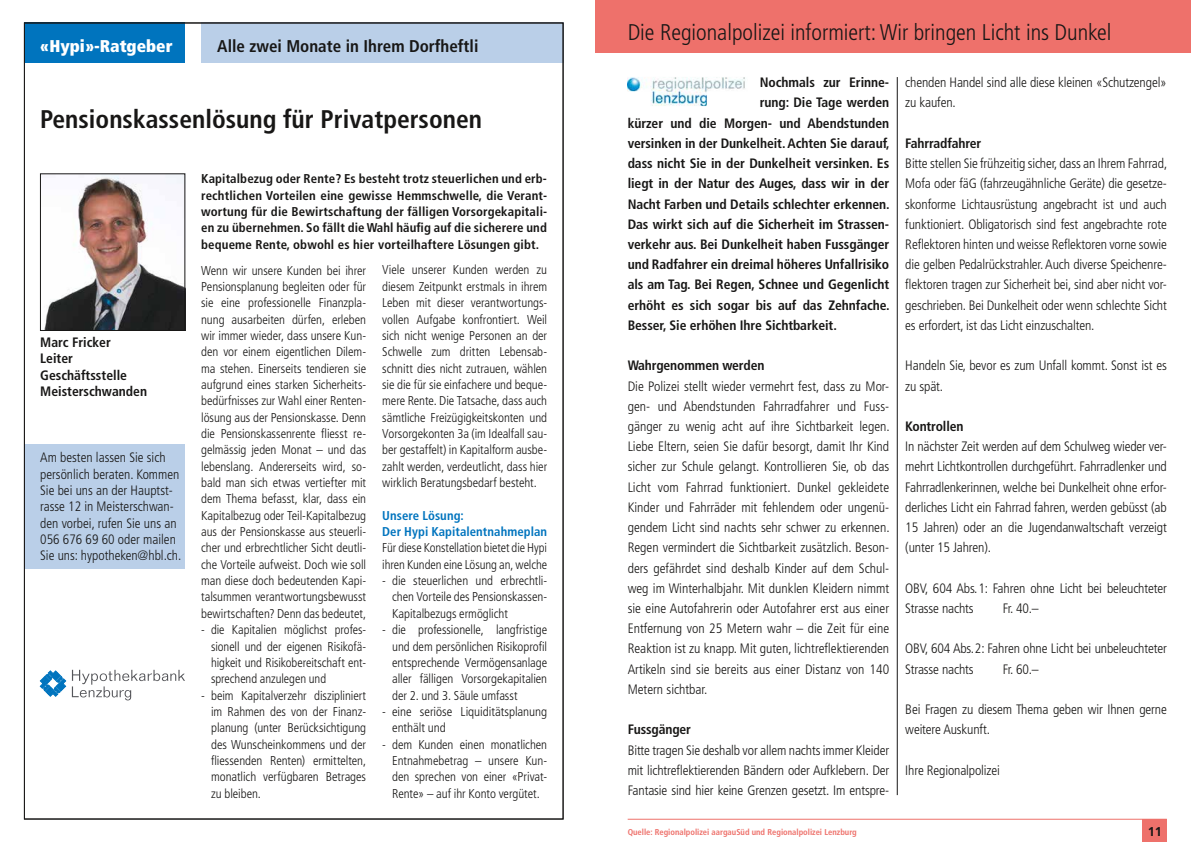
<style>
.page{position:relative;width:1191px;height:842px;background:#fff}
.page>*{position:absolute;margin:0;border:0;box-sizing:border-box;transform-origin:0 0}
.t1{font:700 condensed 25.5px "Frutiger LT Std";color:#181716}
.t2{font:300 condensed 22.7px "Frutiger LT Std";color:#181716}
.t3{font:700 condensed 17px "Frutiger LT Std";color:#181716}
.t4{font:900 condensed 17px "Frutiger LT Std";color:#fff}
.t5{font:300 condensed 13.6px/20.2px "Frutiger LT Std";letter-spacing:-.01em;color:#181716}
.t6{font:700 condensed 13.6px/16.3px "Frutiger LT Std";letter-spacing:-.005em;color:#181716}
.t7{font:300 condensed 12.8px/16.3px "Frutiger LT Std";letter-spacing:-.005em;color:#181716;text-align:justify}
.t8{font:700 condensed 12.8px/16.3px "Frutiger LT Std";letter-spacing:.01em;color:#181716;text-align:justify}
.t9{font:700 condensed 12.8px/16.3px "Frutiger LT Std";letter-spacing:.005em;color:#0074be}
.t10{font:700 12.8px "Frutiger LT Std";color:#181716}
.t11{font:700 condensed 8.5px "Frutiger LT Std";color:#ee716b}
</style>
<div class="page">
<div style="left:201px;top:23px;width:362px;height:40px;background:#bacfe8"></div>
<div style="left:24px;top:23px;width:161px;height:40px;background:#0074be"></div>
<svg style="left:40px;top:671px;width:26px;height:25px"></svg>
<svg style="left:72px;top:670px;width:113px;height:30px"></svg>
<div style="left:24px;top:444px;width:161px;height:124px;background:#bacfe8"></div>
<img style="left:44px;top:176px;width:139px;height:153px">
<div style="left:40px;top:174px;width:145px;height:157px;border:1px solid #181716"></div>
<hr style="left:627px;top:819px;width:539px;height:1px;background:#ee716b">
<div style="left:1142px;top:819px;width:24px;height:23px;background:#ee716b"></div>
<div style="left:595px;top:0;width:596px;height:53px;background:#ee716b"></div>
<img style="left:627px;top:77px;width:118px;height:29px">
<hr style="left:897px;top:77px;width:1px;height:718px;background:#181716">
<p class="t4" style="left:40px;top:35px;width:134px">«Hypi»-Ratgeber</p>
<p class="t3" style="left:217px;top:36px;width:263px">Alle zwei Monate in Ihrem Dorfheftli</p>
<h1 class="t1" style="left:40px;top:104px;width:443px">Pensionskassenlösung für Privatpersonen</h1>
<p class="t6" style="left:40px;top:334px;width:108px">Marc Fricker<br>Leiter<br>Geschäftsstelle<br>Meisterschwanden</p>
<p class="t5" style="left:40px;top:449px;width:143px;line-height:16.3px">Am besten lassen Sie sich persönlich beraten. Kommen<br>Sie bei uns an der Hauptst&shy;rasse 12 in Meisterschwan&shy;den vorbei, rufen Sie uns an<br>056 676 69 60 oder mailen<br>Sie uns: hypotheken@hbl.ch.</p>
<p class="t8" style="left:201px;top:171px;width:347px">Kapitalbezug oder Rente? Es besteht trotz steuerlichen und erb&shy;rechtlichen Vorteilen eine gewisse Hemmschwelle, die Verant&shy;wortung für die Bewirtschaftung der fälligen Vorsorgekapitali&shy;en zu übernehmen. So fällt die Wahl häufig auf die sicherere und bequeme Rente, obwohl es hier vorteilhaftere Lösungen gibt.</p>
<p class="t7" style="left:201px;top:262px;width:166px">Wenn wir unsere Kunden bei ihrer Pensionsplanung begleiten oder für sie eine professionelle Finanzpla&shy;nung ausarbeiten dürfen, erleben wir immer wieder, dass unsere Kun&shy;den vor einem eigentlichen Dilem&shy;ma stehen. Einerseits tendieren sie aufgrund eines starken Sicherheits&shy;bedürfnisses zur Wahl einer Renten&shy;lösung aus der Pensionskasse. Denn die Pensionskassenrente fliesst re&shy;gelmässig jeden Monat – und das lebenslang. Andererseits wird, so&shy;bald man sich etwas vertiefter mit dem Thema befasst, klar, dass ein Kapitalbezug oder Teil-Kapitalbezug aus der Pensionskasse aus steuerli&shy;cher und erbrechtlicher Sicht deutli&shy;che Vorteile aufweist. Doch wie soll man diese doch bedeutenden Kapi&shy;talsummen verantwortungsbewusst bewirtschaften? Denn das bedeutet,</p>
<p class="t7" style="left:211px;top:622px;width:156px;text-indent:-10px">- die Kapitalien möglichst profes&shy;sionell und der eigenen Risikofä&shy;higkeit und Risikobereitschaft ent&shy;sprechend anzulegen und</p>
<p class="t7" style="left:211px;top:687px;width:156px;text-indent:-10px">- beim Kapitalverzehr diszipliniert im Rahmen des von der Finanz&shy;planung (unter Berücksichtigung des Wunscheinkommens und der fliessenden Renten) ermittelten, monatlich verfügbaren Betrages zu bleiben.</p>
<p class="t7" style="left:382px;top:262px;width:166px">Viele unserer Kunden werden zu diesem Zeitpunkt erstmals in ihrem Leben mit dieser verantwortungs&shy;vollen Aufgabe konfrontiert. Weil sich nicht wenige Personen an der Schwelle zum dritten Lebensab&shy;schnitt dies nicht zutrauen, wählen sie die für sie einfachere und beque&shy;mere Rente. Die Tatsache, dass auch sämtliche Freizügigkeitskonten und Vorsorgekonten 3a (im Idealfall sau&shy;ber gestaffelt) in Kapitalform ausbe&shy;zahlt werden, verdeutlicht, dass hier wirklich Beratungsbedarf besteht.</p>
<p class="t9" style="left:382px;top:507px;width:166px">Unsere Lösung:<br>Der Hypi Kapitalentnahmeplan</p>
<p class="t7" style="left:382px;top:540px;width:166px">Für diese Konstellation bietet die Hypi ihren Kunden eine Lösung an, welche</p>
<p class="t7" style="left:392px;top:573px;width:156px;text-indent:-10px">- die steuerlichen und erbrechtli&shy;chen Vorteile des Pensionskassen-Kapitalbezugs ermöglicht</p>
<p class="t7" style="left:392px;top:622px;width:156px;text-indent:-10px">- die professionelle, langfristige und dem persönlichen Risikoprofil entsprechende Vermögensanlage aller fälligen Vorsorgekapitalien der 2. und 3. Säule umfasst</p>
<p class="t7" style="left:392px;top:703px;width:156px;text-indent:-10px">- eine seriöse Liquiditätsplanung enthält und</p>
<p class="t7" style="left:392px;top:736px;width:156px;text-indent:-10px">- dem Kunden einen monatlichen Entnahmebetrag – unsere Kun&shy;den sprechen von einer «Privat-Rente» – auf ihr Konto vergütet.</p>
<h2 class="t2" style="left:627px;top:19px;width:485px">Die Regionalpolizei informiert: Wir bringen Licht ins Dunkel</h2>
<p class="t6" style="left:760px;top:74px;width:131px">Nochmals zur Erinne-</p>
<p class="t6" style="left:760px;top:95px;width:131px">rung: Die Tage werden</p>
<p class="t6" style="left:627px;top:115px;width:263px">kürzer und die Morgen- und Abendstunden</p>
<p class="t6" style="left:627px;top:135px;width:263px">versinken in der Dunkelheit. Achten Sie darauf,</p>
<p class="t6" style="left:627px;top:155px;width:263px">dass nicht Sie in der Dunkelheit versinken. Es</p>
<p class="t6" style="left:627px;top:175px;width:263px">liegt in der Natur des Auges, dass wir in der</p>
<p class="t6" style="left:627px;top:196px;width:263px">Nacht Farben und Details schlechter erkennen.</p>
<p class="t6" style="left:627px;top:216px;width:263px">Das wirkt sich auf die Sicherheit im Strassen-</p>
<p class="t6" style="left:627px;top:236px;width:263px">verkehr aus. Bei Dunkelheit haben Fussgänger</p>
<p class="t6" style="left:627px;top:256px;width:263px">und Radfahrer ein dreimal höheres Unfallrisiko</p>
<p class="t6" style="left:627px;top:277px;width:263px">als am Tag. Bei Regen, Schnee und Gegenlicht</p>
<p class="t6" style="left:627px;top:297px;width:263px">erhöht es sich sogar bis auf das Zehnfache.</p>
<p class="t6" style="left:627px;top:317px;width:211px">Besser, Sie erhöhen Ihre Sichtbarkeit.</p>
<p class="t6" style="left:627px;top:357px;width:138px">Wahrgenommen werden</p>
<p class="t5" style="left:627px;top:376px;width:263px;text-align:justify">Die Polizei stellt wieder vermehrt fest, dass zu Mor&shy;gen- und Abendstunden Fahrradfahrer und Fuss&shy;gänger zu wenig acht auf ihre Sichtbarkeit legen.<br>Liebe Eltern, seien Sie dafür besorgt, damit Ihr Kind sicher zur Schule gelangt. Kontrollieren Sie, ob das Licht vom Fahrrad funktioniert. Dunkel gekleidete Kinder und Fahrräder mit fehlendem oder ungenü&shy;gendem Licht sind nachts sehr schwer zu erkennen.<br>Regen vermindert die Sichtbarkeit zusätzlich. Beson&shy;ders gefährdet sind deshalb Kinder auf dem Schul&shy;weg im Winterhalbjahr. Mit dunklen Kleidern nimmt sie eine Autofahrerin oder Autofahrer erst aus einer Entfernung von 25 Metern wahr – die Zeit für eine Reaktion ist zu knapp. Mit guten, lichtreflektierenden Artikeln sind sie bereits aus einer Distanz von 140<br>Metern sichtbar.</p>
<p class="t6" style="left:627px;top:721px;width:65px">Fussgänger</p>
<p class="t5" style="left:627px;top:740px;width:263px;text-align:justify">Bitte tragen Sie deshalb vor allem nachts immer Kleider mit lichtreflektierenden Bändern oder Aufklebern. Der Fantasie sind hier keine Grenzen gesetzt. Im entspre-</p>
<p class="t5" style="left:905px;top:73px;width:263px">chenden Handel sind alle diese kleinen «Schutzengel» zu kaufen.</p>
<p class="t6" style="left:905px;top:135px;width:78px">Fahrradfahrer</p>
<p class="t5" style="left:905px;top:154px;width:263px;text-align:justify">Bitte stellen Sie frühzeitig sicher, dass an Ihrem Fahrrad, Mofa oder fäG (fahrzeugähnliche Geräte) die gesetze&shy;skonforme Lichtausrüstung angebracht ist und auch funktioniert. Obligatorisch sind fest angebrachte rote Reflektoren hinten und weisse Reflektoren vorne sowie die gelben Pedalrückstrahler. Auch diverse Speichenre&shy;flektoren tragen zur Sicherheit bei, sind aber nicht vor&shy;geschrieben. Bei Dunkelheit oder wenn schlechte Sicht es erfordert, ist das Licht einzuschalten.</p>
<p class="t5" style="left:905px;top:356px;width:263px">Handeln Sie, bevor es zum Unfall kommt. Sonst ist es zu spät.</p>
<p class="t6" style="left:905px;top:418px;width:60px">Kontrollen</p>
<p class="t5" style="left:905px;top:437px;width:263px;text-align:justify">In nächster Zeit werden auf dem Schulweg wieder ver&shy;mehrt Lichtkontrollen durchgeführt. Fahrradlenker und Fahrradlenkerinnen, welche bei Dunkelheit ohne erfor&shy;derliches Licht ein Fahrrad fahren, werden gebüsst (ab 15 Jahren) oder an die Jugendanwaltschaft verzeigt (unter 15 Jahren).</p>
<p class="t5" style="left:905px;top:578px;width:263px">OBV, 604 Abs.1: Fahren ohne Licht bei beleuchteter<br>Strasse nachts</p>
<p class="t5" style="left:1003px;top:598px;width:37px">Fr. 40.–</p>
<p class="t5" style="left:905px;top:639px;width:263px">OBV, 604 Abs.2: Fahren ohne Licht bei unbeleuchteter<br>Strasse nachts</p>
<p class="t5" style="left:1003px;top:659px;width:37px">Fr. 60.–</p>
<p class="t5" style="left:905px;top:699px;width:263px">Bei Fragen zu diesem Thema geben wir Ihnen gerne weitere Auskunft.</p>
<p class="t5" style="left:905px;top:760px;width:96px">Ihre Regionalpolizei</p>
<p class="t11" style="left:627px;top:826px;width:231px">Quelle: Regionalpolizei aargauSüd und Regionalpolizei Lenzburg</p>
<p class="t10" style="left:1147px;top:824px;width:16px">11</p>
</div>
